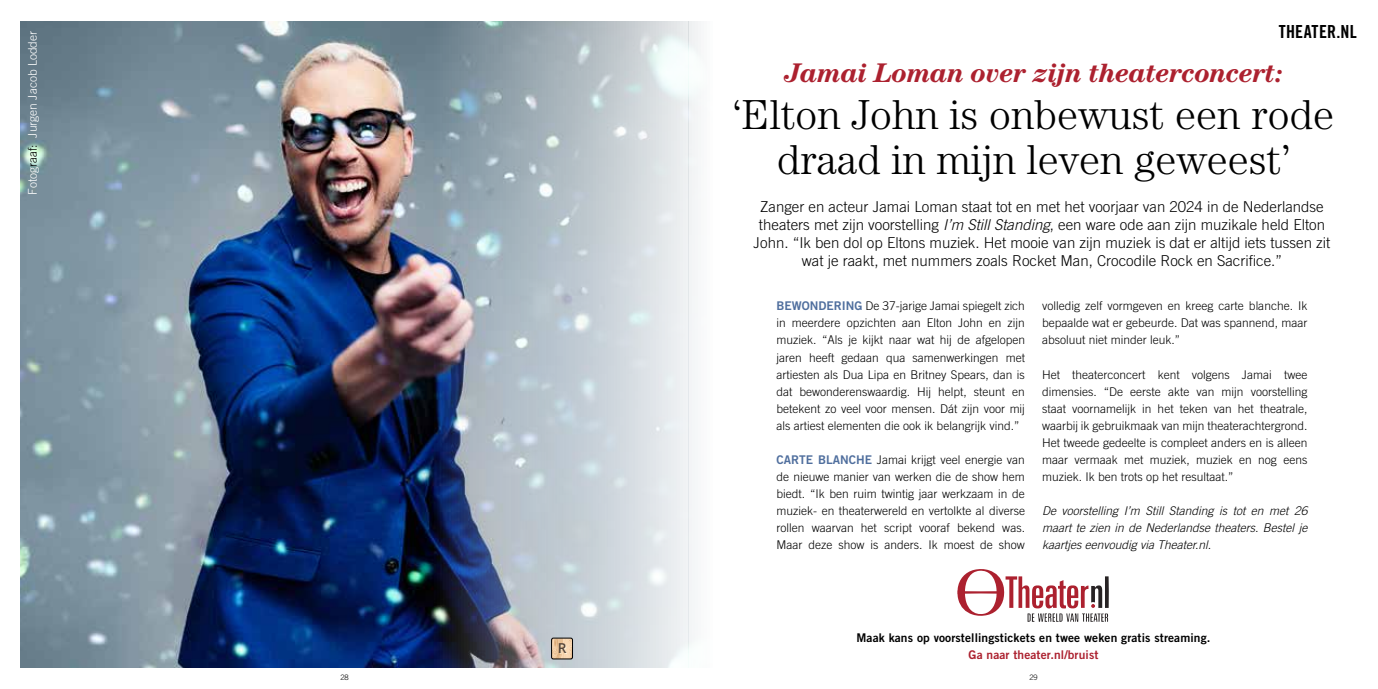
<style>
.page{position:relative;width:1378px;height:689px;background:#fff}
.page>*{position:absolute;margin:0;border:0;box-sizing:border-box;transform-origin:0 0}
.t1{font:300 42px/45px "Century Std";color:#000;text-align:center}
.t2{font:italic 700 27px "Century Std";letter-spacing:-.02em;color:#ac212f}
.t3{font:18px "Trade Gothic LT Std Bd Cn 20";letter-spacing:.01em;color:#000}
.t4{font:300 15px/18px "Trade Gothic LT Std";color:#000;text-align:center}
.t5{font:300 12px/17px "Trade Gothic LT Std";color:#000;text-align:justify}
.t6{font:italic 300 12px/17px "Trade Gothic LT Std";color:#000;text-align:justify}
.t7{font:12px "Trade Gothic LT Std Bd 2";letter-spacing:.01em;color:#000}
.t8{font:300 12px "Trade Gothic LT Std";color:#fff}
.t9{font:12px "Trade Gothic LT Std Bd 2";letter-spacing:.01em;color:#ac212f}
.t10{font:300 7.5px "Trade Gothic LT Std";color:#000}
.s1{color:#000}
.s2{font-style:italic}
.s3{font-family:"Trade Gothic LT Std Bd 2";font-weight:400;color:#506f9e}
</style>
<div class="page">
<img style="left:21px;top:21px;width:680px;height:647px">
<svg style="left:551px;top:638px;width:22px;height:21px"></svg>
<div style="left:551px;top:638px;width:22px;height:21px;border:1px solid #000;border-radius:2px"></div>
<svg style="left:957px;top:569px;width:152px;height:53px"></svg>
<p class="t8" style="left:25px;top:195px;width:166px;rotate:-90deg">Fotog<span class="s1">raaf:</span> Jurgen Jacob Lodder</p>
<h3 class="t3" style="left:1278px;top:21px;width:80px">THEATER.NL</h3>
<h2 class="t2" style="left:784px;top:57px;width:500px">Jamai Loman over zijn theaterconcert:</h2>
<h1 class="t1" style="left:733px;top:91px;width:602px">‘Elton John is onbewust een rode draad in mijn leven geweest’</h1>
<p class="t4" style="left:753px;top:197px;width:578px">Zanger en acteur Jamai Loman staat tot en met het voorjaar van 2024 in de Nederlandse theaters met zijn voorstelling <span class="s2">I’m Still Standing</span>, een ware ode aan zijn muzikale held Elton John. “Ik ben dol op Eltons muziek. Het mooie van zijn muziek is dat er altijd iets tussen zit wat je raakt, met nummers zoals Rocket Man, Crocodile Rock en Sacrifice.”</p>
<p class="t5" style="left:776px;top:297px;width:250px"><span class="s3">BEWONDERING</span> De 37-jarige Jamai spiegelt zich in meerdere opzichten aan Elton John en zijn muziek. “Als je kijkt naar wat hij de afgelopen jaren heeft gedaan qua samenwerkingen met artiesten als Dua Lipa en Britney Spears, dan is dat bewonderenswaardig. Hij helpt, steunt en betekent zo veel voor mensen. Dát zijn voor mij als artiest elementen die ook ik belangrijk vind.”</p>
<p class="t5" style="left:776px;top:451px;width:250px"><span class="s3">CARTE BLANCHE</span> Jamai krijgt veel energie van de nieuwe manier van werken die de show hem biedt. “Ik ben ruim twintig jaar werkzaam in de muziek- en theaterwereld en vertolkte al diverse rollen waarvan het script vooraf bekend was.<br>Maar deze show is anders. Ik moest de show</p>
<p class="t5" style="left:1042px;top:297px;width:267px">volledig zelf vormgeven en kreeg carte blanche. Ik bepaalde wat er gebeurde. Dat was spannend, maar absoluut niet minder leuk.”</p>
<p class="t5" style="left:1042px;top:366px;width:267px">Het theaterconcert kent volgens Jamai twee dimensies. “De eerste akte van mijn voorstelling staat voornamelijk in het teken van het theatrale, waarbij ik gebruikmaak van mijn theaterachtergrond.<br>Het tweede gedeelte is compleet anders en is alleen maar vermaak met muziek, muziek en nog eens muziek. Ik ben trots op het resultaat.”</p>
<p class="t6" style="left:1042px;top:502px;width:267px">De voorstelling I’m Still Standing is tot en met 26 maart te zien in de Nederlandse theaters. Bestel je kaartjes eenvoudig via Theater.nl.</p>
<p class="t7" style="left:856px;top:630px;width:355px">Maak kans op voorstellingstickets en twee weken gratis streaming.</p>
<p class="t9" style="left:968px;top:647px;width:131px">Ga naar theater.nl/bruist</p>
<p class="t10" style="left:340px;top:672px;width:10px">28</p>
<p class="t10" style="left:1029px;top:672px;width:10px">29</p>
</div>
